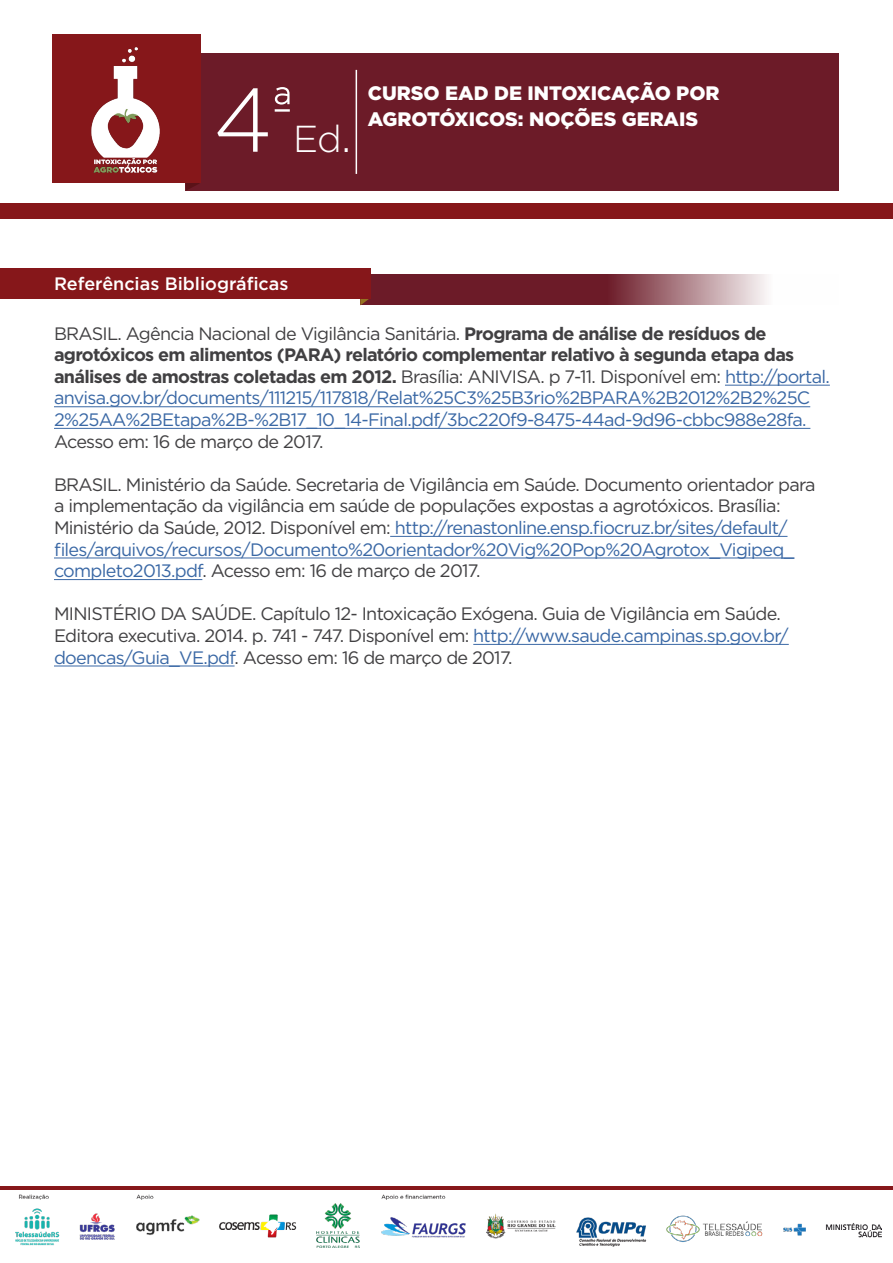
<style>
.page{position:relative;width:893px;height:1263px;background:#fff}
.page>*{position:absolute;margin:0;border:0;box-sizing:border-box;transform-origin:0 0}
.t1{font:300 90px "Gotham";color:#fff}
.t2{font:300 37.5px "Gotham";color:#fff}
.t3{font:900 19.5px "Gotham";color:#fff}
.t4{font:18px/21.6px "Gotham";letter-spacing:-.04em;color:#414042}
.t5{font:18px/21.6px "Gotham";letter-spacing:-.04em;color:#3a68a5}
.t6{font:500 18px "Gotham";color:#fff}
.s1{font-size:45px}
.s2{color:#414042}
.s3{font-weight:700;color:#414042}
.s4{color:#3a68a5}
</style>
<div class="page">
<div style="left:0;top:203px;width:893px;height:15px;background:#86171a"></div>
<hr style="left:0;top:1187px;width:893px;height:3px;background:#86171a">
<div style="left:185px;top:53px;width:654px;height:138px;background:#6c1b28"></div>
<svg style="left:186px;top:183px;width:13px;height:7px"></svg>
<hr style="left:356px;top:70px;width:1px;height:104px;background:#fff">
<div style="left:52px;top:35px;width:149px;height:148px;background:#86171a"></div>
<img style="left:91px;top:47px;width:69px;height:126px">
<img style="left:15px;top:1194px;width:866px;height:53px">
<svg style="left:371px;top:274px;width:396px;height:30px;background:#884651"></svg>
<svg style="left:360px;top:299px;width:11px;height:6px"></svg>
<div style="left:0;top:268px;width:371px;height:31px;background:#86171a"></div>
<hr style="left:725px;top:385px;width:105px;height:1px;background:#3a68a5">
<hr style="left:54px;top:406px;width:756px;height:1px;background:#3a68a5">
<hr style="left:54px;top:428px;width:756px;height:1px;background:#3a68a5">
<hr style="left:390px;top:536px;width:397px;height:1px;background:#3a68a5">
<hr style="left:54px;top:558px;width:740px;height:1px;background:#3a68a5">
<hr style="left:54px;top:579px;width:148px;height:1px;background:#3a68a5">
<hr style="left:473px;top:644px;width:316px;height:1px;background:#3a68a5">
<hr style="left:54px;top:666px;width:181px;height:1px;background:#3a68a5">
<h1 class="t1" style="left:213px;top:63px;width:83px">4<sup>ª</sup></h1>
<h2 class="t2" style="left:293px;top:115px;width:60px">Ed<span class="s1">.</span></h2>
<p class="t3" style="left:368px;top:80px;width:353px">CURSO EAD DE INTOXICAÇÃO POR</p>
<p class="t3" style="left:368px;top:105px;width:332px">AGROTÓXICOS: NOÇÕES GERAIS</p>
<p class="t6" style="left:54px;top:272px;width:236px">Referências Bibliográficas</p>
<p class="t5" style="left:54px;top:322px;width:777px"><span class="s2">BRASIL. Agência Nacional de Vigilância Sanitária.</span> <span class="s3">Programa de análise de resíduos de agrotóxicos em alimentos (PARA) relatório complementar relativo à segunda etapa das análises de amostras coletadas em 2012.</span> <span class="s2">Brasília: ANIVISA. p 7-11. Disponível em:</span> http://portal. anvisa.gov.br/documents/111215/117818/Relat%25C3%25B3rio%2BPARA%2B2012%2B2%25C 2%25AA%2BEtapa%2B-%2B17_10_14-Final.pdf/3bc220f9-8475-44ad-9d96-cbbc988e28fa.</p>
<p class="t4" style="left:54px;top:430px;width:271px">Acesso em: 16 de março de 2017.</p>
<p class="t4" style="left:54px;top:473px;width:763px">BRASIL. Ministério da Saúde. Secretaria de Vigilância em Saúde. Documento orientador para a implementação da vigilância em saúde de populações expostas a agrotóxicos. Brasília:<br>Ministério da Saúde, 2012. Disponível em: <span class="s4">http://renastonline.ensp.fiocruz.br/sites/default/ files/arquivos/recursos/Documento%20orientador%20Vig%20Pop%20Agrotox_Vigipeq_ completo2013.pdf</span>. Acesso em: 16 de março de 2017.</p>
<p class="t4" style="left:54px;top:603px;width:736px">MINISTÉRIO DA SAÚDE. Capítulo 12- Intoxicação Exógena. Guia de Vigilância em Saúde.<br>Editora executiva. 2014. p. 741 - 747. Disponível em: <span class="s4">http://www.saude.campinas.sp.gov.br/ doencas/Guia_VE.pdf</span>. Acesso em: 16 de março de 2017.</p>
</div>
